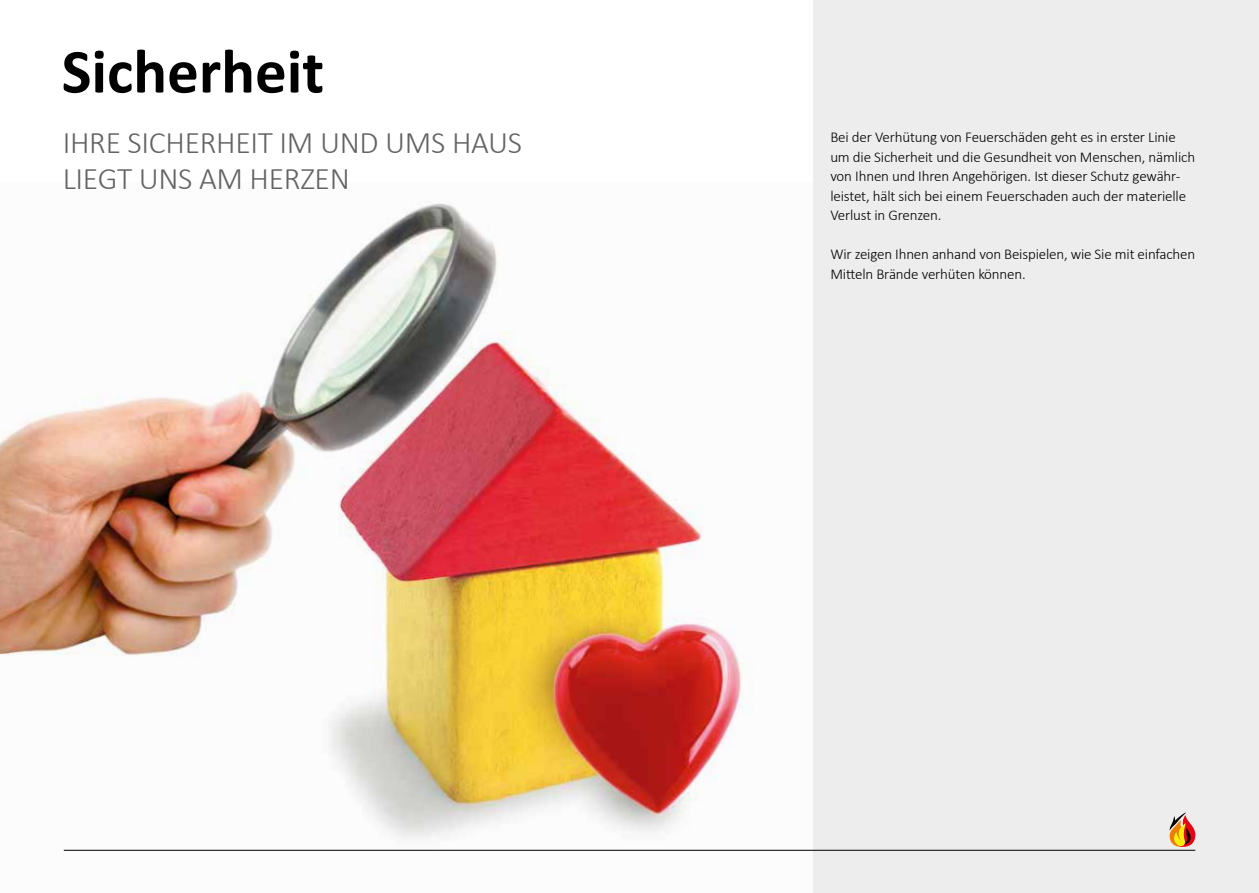
<style>
.page{position:relative;width:1259px;height:893px;background:#fff}
.page>*{position:absolute;margin:0;border:0;box-sizing:border-box;transform-origin:0 0}
.t1{font:700 63px "Calibri";color:#000}
.t2{font:300 31.5px/36px "Calibri";letter-spacing:-.01em;color:#646363}
.t3{font:300 15px/19.5px "Calibri";letter-spacing:-.01em;color:#000}
</style>
<div class="page">
<img style="left:0;top:202px;width:813px;height:649px">
<div style="left:813px;top:0;width:446px;height:893px;background:#ededed"></div>
<hr style="left:64px;top:850px;width:1131px;height:1px;background:#000">
<svg style="left:1169px;top:812px;width:26px;height:35px"></svg>
<h1 class="t1" style="left:62px;top:27px;width:264px">Sicherheit</h1>
<h2 class="t2" style="left:63px;top:124px;width:461px">IHRE SICHERHEIT IM UND UMS HAUS<br>LIEGT UNS AM HERZEN</h2>
<p class="t3" style="left:830px;top:128px;width:366px">Bei der Verhütung von Feuerschäden geht es in erster Linie um die Sicherheit und die Gesundheit von Menschen, nämlich von Ihnen und Ihren Angehörigen. Ist dieser Schutz gewähr&shy;leistet, hält sich bei einem Feuerschaden auch der materielle Verlust in Grenzen.</p>
<p class="t3" style="left:830px;top:245px;width:366px">Wir zeigen Ihnen anhand von Beispielen, wie Sie mit einfachen<br>Mitteln Brände verhüten können.</p>
</div>
